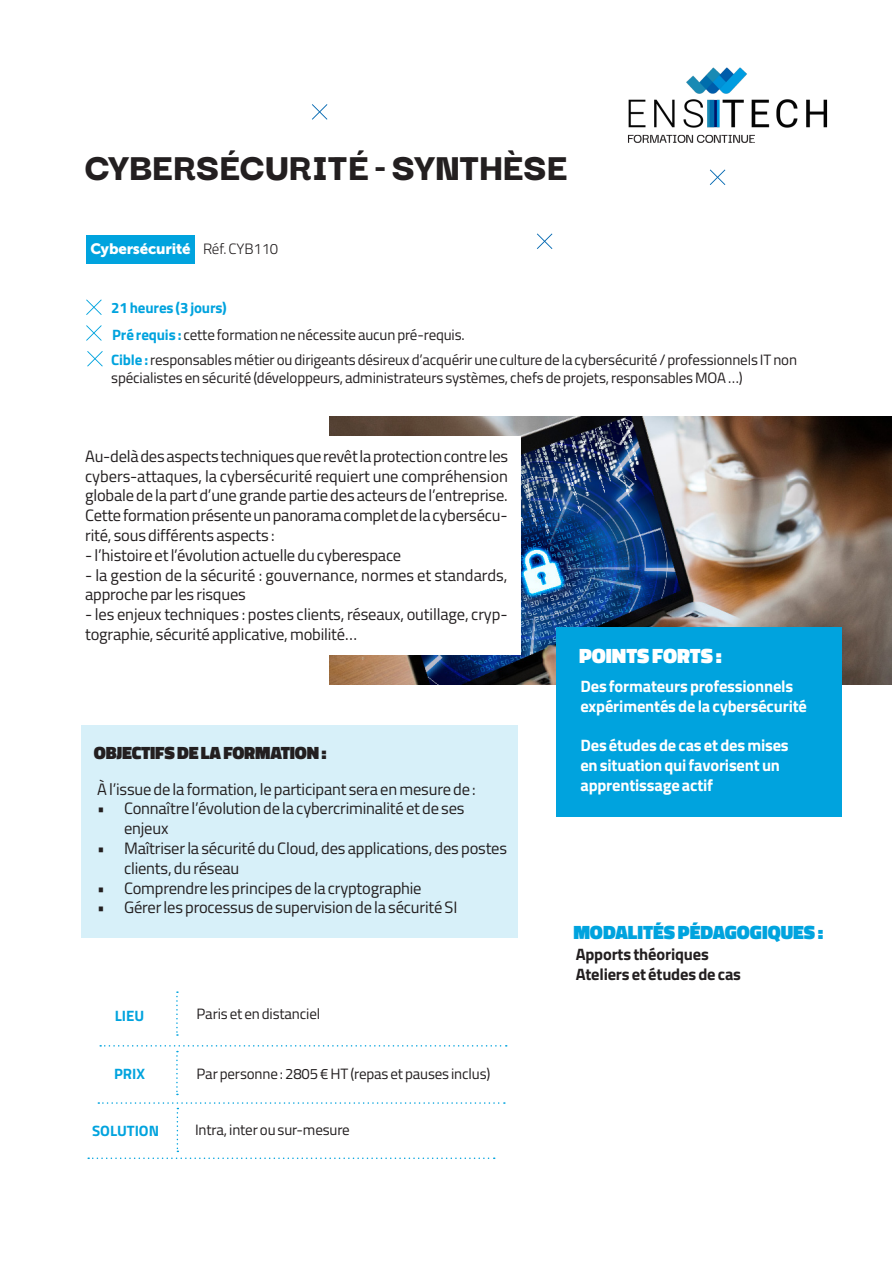
<style>
.page{position:relative;width:893px;height:1263px;background:#fff}
.page>*{position:absolute;margin:0;border:0;box-sizing:border-box;transform-origin:0 0}
.OK_Titre_1{font:900 40.5px "Darker Grotesque";letter-spacing:-.01em;color:#231f20}
.OK_Titre_2{font:900 21px "Titillium Web";color:#fff}
.OK_Titre_1_bis{font:900 19.5px "Titillium Web";color:#00a3de}
.OK_Titre_4{font:900 18px "Titillium Web";letter-spacing:-.01em;color:#231f20}
.OK_txt_courant_justif{font:16.5px/19.8px "Titillium";letter-spacing:-.01em;color:#231f20}
.OK_texte_courant_drap{font:700 16.5px/19.8px "Titillium";letter-spacing:-.01em;color:#fff}
.OK_texte_courant_drap-2{font:16.5px "Titillium";letter-spacing:-.01em;color:#231f20}
.OK_texte_courant_drap-3{font:700 16.5px "Titillium";letter-spacing:-.01em;color:#231f20}
.OK_texte_courant_drap-4{font:15px/18px "Titillium";letter-spacing:-.01em;color:#231f20}
.OK_texte_courant_drap-5{font:700 15px "Titillium";letter-spacing:-.01em;color:#00a3de}
.inter_tableau{font:700 15px "Titillium";color:#00a3de}
.OK_texte_courant_drap-6{font:15px "Museo Sans 900";letter-spacing:-.01em;color:#fff}
.OK_texte_courant_drap-7{font:300 15px "Titillium";letter-spacing:-.01em;color:#231f20}
.s1{font-weight:700;color:#00a3de}
</style>
<div class="page">
<svg style="left:312px;top:104px;width:15px;height:16px"></svg>
<img style="left:628px;top:67px;width:200px;height:76px">
<svg style="left:710px;top:169px;width:15px;height:16px"></svg>
<div style="left:81px;top:725px;width:437px;height:213px;background:#d7f0f9"></div>
<img style="left:330px;top:416px;width:562px;height:268px">
<div style="left:556px;top:627px;width:286px;height:189px;background:#00a3de"></div>
<div style="left:85px;top:437px;width:436px;height:218px;background:#fff"></div>
<svg style="left:176px;top:991px;width:2px;height:45px"></svg>
<svg style="left:100px;top:1045px;width:407px;height:50px"></svg>
<svg style="left:86px;top:299px;width:16px;height:16px"></svg>
<svg style="left:86px;top:325px;width:16px;height:16px"></svg>
<svg style="left:87px;top:351px;width:16px;height:16px"></svg>
<svg style="left:537px;top:233px;width:15px;height:16px"></svg>
<div style="left:86px;top:235px;width:109px;height:28px;background:#00a3de"></div>
<svg style="left:88px;top:1102px;width:417px;height:57px"></svg>
<p class="OK_Titre_1" style="left:85px;top:141px;width:484px">CYBERSÉCURITÉ - SYNTHÈSE</p>
<p class="OK_texte_courant_drap-6" style="left:90px;top:240px;width:102px">Cybersécurité</p>
<p class="OK_texte_courant_drap-7" style="left:203px;top:237px;width:77px">Réf. CYB110</p>
<p class="OK_texte_courant_drap-5" style="left:111px;top:296px;width:117px">21 heures (3 jours)</p>
<p class="OK_texte_courant_drap-4" style="left:112px;top:325px;width:354px"><span class="s1">Pré requis :</span> cette formation ne nécessite aucun pré-requis.</p>
<p class="OK_texte_courant_drap-4" style="left:111px;top:350px;width:687px"><span class="s1">Cible :</span> responsables métier ou dirigeants désireux d’acquérir une culture de la cybersécurité / professionnels IT non spécialistes en sécurité (développeurs, administrateurs systèmes, chefs de projets, responsables MOA …)</p>
<p class="OK_txt_courant_justif" style="left:85px;top:445px;width:424px;text-align:justify">Au-delà des aspects techniques que revêt la protection contre les cybers-attaques, la cybersécurité requiert une compréhension globale de la part d’une grande partie des acteurs de l’entreprise.</p>
<p class="OK_txt_courant_justif" style="left:85px;top:505px;width:424px">Cette formation présente un panorama complet de la cybersécu&shy;rité, sous différents aspects :</p>
<p class="OK_txt_courant_justif" style="left:85px;top:544px;width:318px">- l’histoire et l’évolution actuelle du cyberespace</p>
<p class="OK_txt_courant_justif" style="left:85px;top:564px;width:424px">- la gestion de la sécurité : gouvernance, normes et standards, approche par les risques</p>
<p class="OK_txt_courant_justif" style="left:85px;top:604px;width:424px">- les enjeux techniques : postes clients, réseaux, outillage, cryp&shy;tographie, sécurité applicative, mobilité…</p>
<p class="OK_Titre_4" style="left:94px;top:740px;width:234px">OBJECTIFS DE LA FORMATION :</p>
<p class="OK_texte_courant_drap-2" style="left:97px;top:777px;width:380px">À l’issue de la formation, le participant sera en mesure de :</p>
<p class="OK_txt_courant_justif" style="left:124px;top:798px;width:342px;text-indent:-27px">• Connaître l’évolution de la cybercriminalité et de ses enjeux</p>
<p class="OK_txt_courant_justif" style="left:124px;top:837px;width:385px;text-indent:-27px">• Maîtriser la sécurité du Cloud, des applications, des postes clients, du réseau</p>
<p class="OK_txt_courant_justif" style="left:97px;top:877px;width:326px">• Comprendre les principes de la cryptographie</p>
<p class="OK_txt_courant_justif" style="left:97px;top:897px;width:362px">• Gérer les processus de supervision de la sécurité SI</p>
<p class="inter_tableau" style="left:115px;top:1004px;width:31px">LIEU</p>
<p class="inter_tableau" style="left:114px;top:1062px;width:32px">PRIX</p>
<p class="OK_texte_courant_drap-4" style="left:197px;top:1003px;width:125px">Paris et en distanciel</p>
<p class="OK_texte_courant_drap-4" style="left:197px;top:1064px;width:295px">Par personne : 2805 € HT (repas et pauses inclus)</p>
<p class="inter_tableau" style="left:92px;top:1119px;width:69px">SOLUTION</p>
<p class="OK_texte_courant_drap-4" style="left:195px;top:1120px;width:156px">Intra, inter ou sur-mesure</p>
<p class="OK_Titre_2" style="left:579px;top:640px;width:144px">POINTS FORTS :</p>
<p class="OK_texte_courant_drap" style="left:580px;top:675px;width:228px">Des formateurs professionnels expérimentés de la cybersécurité</p>
<p class="OK_texte_courant_drap" style="left:580px;top:735px;width:210px">Des études de cas et des mises en situation qui favorisent un apprentissage actif</p>
<p class="OK_Titre_1_bis" style="left:573px;top:918px;width:252px">MODALITÉS PÉDAGOGIQUES :</p>
<p class="OK_texte_courant_drap-3" style="left:576px;top:941px;width:135px">Apports théoriques</p>
<p class="OK_texte_courant_drap-3" style="left:576px;top:961px;width:167px">Ateliers et études de cas</p>
</div>
